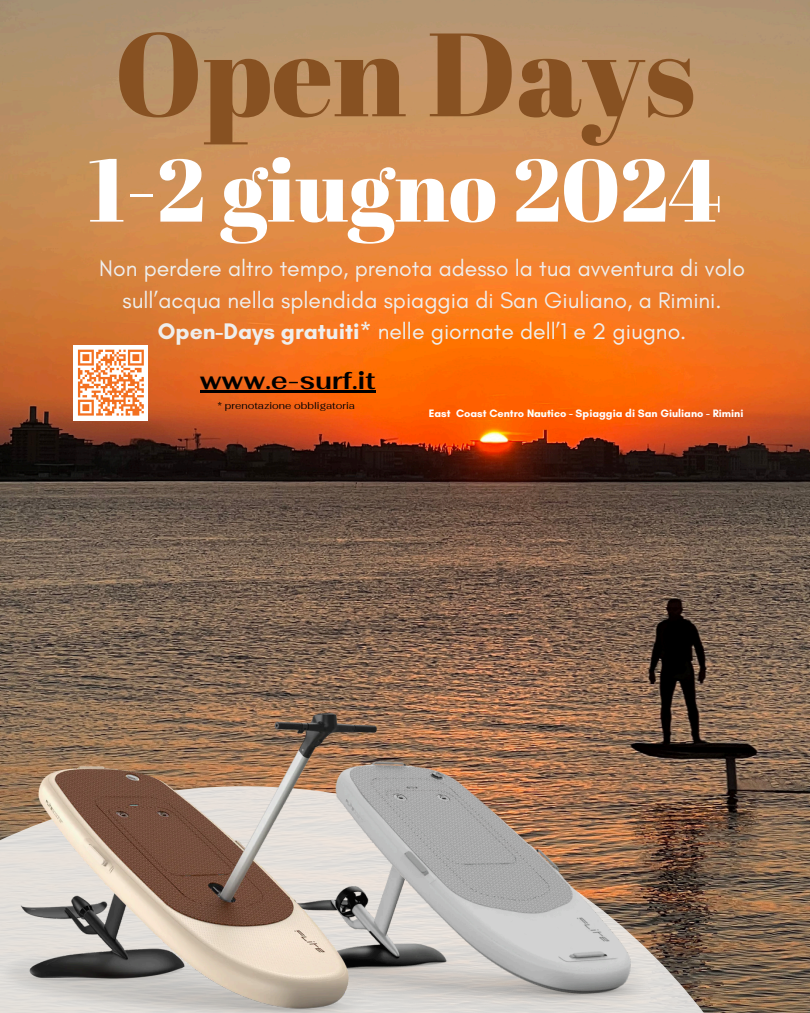
<style>
.page{position:relative;width:810px;height:1013px;background:#fff}
.page>*{position:absolute;margin:0;border:0;box-sizing:border-box;transform-origin:0 0}
.t1{font:118.2px "Abril Fatface";color:#875122}
.t2{font:88.2px "Abril Fatface";color:#fff}
.t3{font:700 25.2px "Fahkwang";color:#000}
.t4{font:23px/31.5px "Glacial Indifference";color:#efeeec;text-align:center}
.t5{font:700 11px "Glacial Indifference";color:#fff}
.t6{font:10px "Fahkwang";color:#000}
.s1{font-weight:700}
</style>
<div class="page">
<img style="left:0;top:0;width:810px;height:786px">
<svg style="left:661px;top:786px;width:149px;height:226px"></svg>
<img style="left:426px;top:672px;width:235px;height:340px">
<img style="left:0;top:636px;width:426px;height:376px">
<div style="left:73px;top:345px;width:75px;height:75px;background:#fff"></div>
<svg style="left:77px;top:349px;width:67px;height:67px"></svg>
<hr style="left:200px;top:390px;width:176px;height:3px;background:#000">
<h4 class="t1" style="left:114px;top:-9px;width:583px">Open Days</h4>
<p class="t2" style="left:88px;top:128px;width:635px">1-2 giugno 2024</p>
<h3 class="t4" style="left:99px;top:252px;width:647px">Non perdere altro tempo, prenota adesso la tua avventura di volo sull’acqua nella splendida spiaggia di San Giuliano, a Rimini.<br><span class="s1">Open-Days gratuiti*</span> nelle giornate dell’1 e 2 giugno.</h3>
<p class="t3" style="left:200px;top:364px;width:177px">www.e-surf.it</p>
<h5 class="t6" style="left:218px;top:398px;width:139px">* prenotazione obbligatoria</h5>
<p class="t5" style="left:429px;top:407px;width:316px">East Coast Centro Nautico - Spiaggia di San Giuliano - Rimini</p>
</div>
